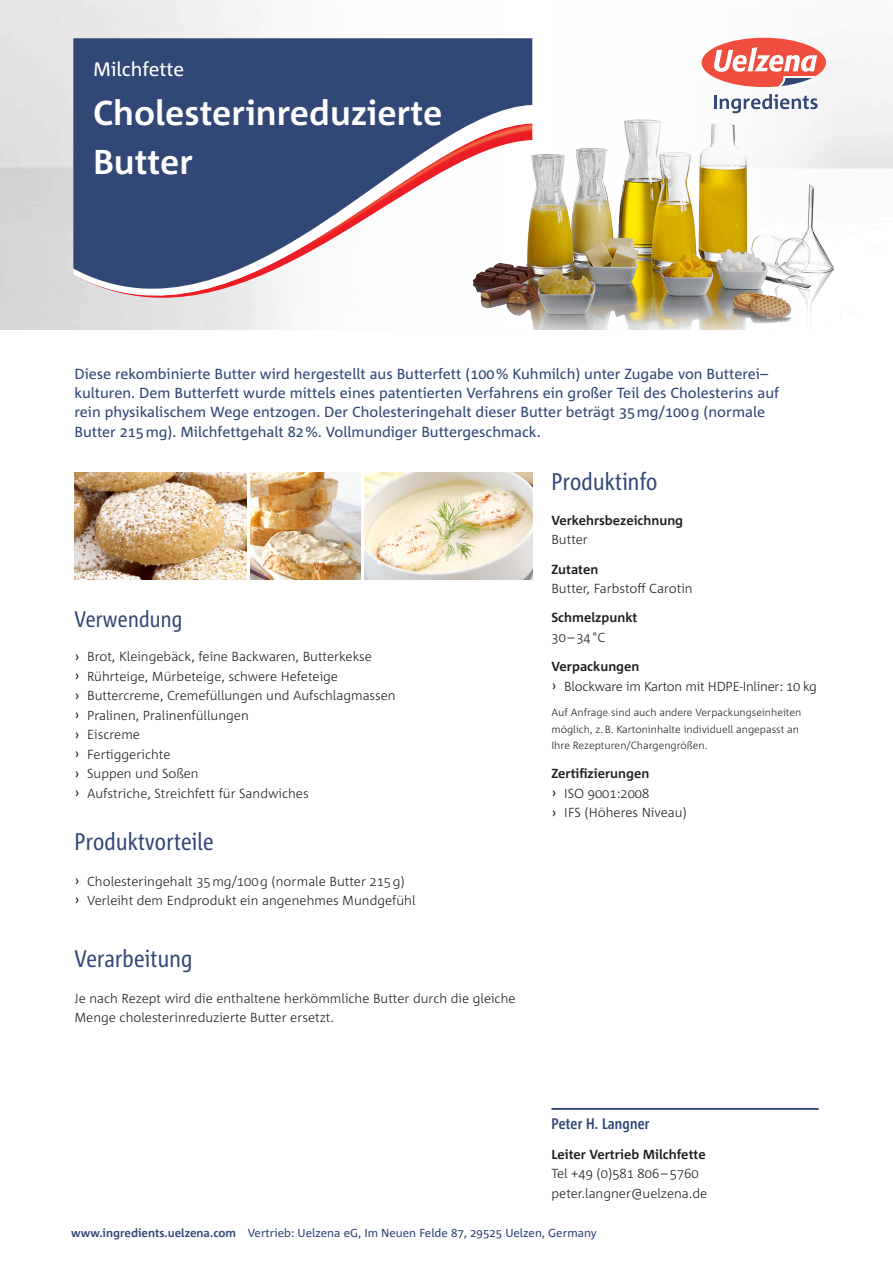
<style>
.page{position:relative;width:893px;height:1263px;background:#fff}
.page>*{position:absolute;margin:0;border:0;box-sizing:border-box;transform-origin:0 0}
.t1{font:700 34.5px/48.8px "Corpid C1 s";color:#fff}
.t2{font:24px "Corpid C1 s Cd";letter-spacing:.01em;color:#314775}
.t3{font:22.5px "Corpid C1 s Cd";letter-spacing:.01em;color:#314775}
.t4{font:19.5px "Corpid C1 s";color:#fff}
.t5{font:700 15.3px "Corpid C1 s Cd";letter-spacing:.01em;color:#314775}
.t6{font:14.7px/19.5px "Corpid C1 s";color:#314775}
.t7{font:300 13.2px/19.5px "Corpid C1 s";color:#231f20}
.t8{font:700 13.2px "Corpid C1 s";color:#231f20}
.t9{font:300 13.2px/19.5px "Corpid C1 s";letter-spacing:-.02em;color:#231f20}
.t10{font:11.7px "Corpid C1 s";color:#314775}
.t11{font:300 10.5px/16.2px "Corpid C1 s";color:#231f20}
.s1{font-weight:400}
.s2{font-weight:700}
</style>
<div class="page">
<svg style="left:702px;top:38px;width:124px;height:49px"></svg>
<img style="left:74px;top:472px;width:172px;height:108px">
<img style="left:365px;top:472px;width:167px;height:108px">
<img style="left:250px;top:472px;width:111px;height:108px">
<img style="left:532px;top:94px;width:322px;height:236px">
<hr style="left:551px;top:1108px;width:268px;height:2px;background:#314775">
<svg style="left:73px;top:38px;width:459px;height:292px;fill:#314775"></svg>
<h3 class="t4" style="left:93px;top:57px;width:93px">Milchfette</h3>
<h1 class="t1" style="left:93px;top:88px;width:351px">Cholesterinreduzierte<br>Butter</h1>
<p class="t6" style="left:74px;top:363px;width:706px">Diese rekombinierte Butter wird hergestellt aus Butterfett (100% Kuhmilch) unter Zugabe von Butterei– kulturen. Dem Butterfett wurde mittels eines patentierten Verfahrens ein großer Teil des Cholesterins auf rein physikalischem Wege entzogen. Der Cholesteringehalt dieser Butter beträgt 35mg/100g (normale Butter 215mg). Milchfettgehalt 82%. Vollmundiger Buttergeschmack.</p>
<h3 class="t3" style="left:74px;top:605px;width:109px">Verwendung</h3>
<p class="t7" style="left:74px;top:646px;width:323px"><span class="s1">›</span> Brot, Kleingebäck, feine Backwaren, Butterkekse<br><span class="s1">›</span> Rührteige, Mürbeteige, schwere Hefeteige<br><span class="s1">›</span> Buttercreme, Cremefüllungen und Aufschlagmassen <span class="s1">›</span> Pralinen, Pralinenfüllungen<br><span class="s1">›</span> Eiscreme<br><span class="s1">›</span> Fertiggerichte<br><span class="s1">›</span> Suppen und Soßen<br><span class="s1">›</span> Aufstriche, Streichfett für Sandwiches</p>
<h2 class="t2" style="left:74px;top:827px;width:141px">Produktvorteile</h2>
<p class="t7" style="left:74px;top:871px;width:343px"><span class="s1">›</span> Cholesteringehalt 35mg/100g (normale Butter 215g)<br><span class="s1">›</span> Verleiht dem Endprodukt ein angenehmes Mundgefühl</p>
<h2 class="t2" style="left:74px;top:944px;width:120px">Verarbeitung</h2>
<p class="t7" style="left:74px;top:988px;width:443px">Je nach Rezept wird die enthaltene herkömmliche Butter durch die gleiche<br>Menge cholesterinreduzierte Butter ersetzt.</p>
<h2 class="t2" style="left:551px;top:466px;width:108px">Produktinfo</h2>
<p class="t8" style="left:551px;top:512px;width:133px">Verkehrsbezeichnung</p>
<p class="t7" style="left:551px;top:529px;width:38px">Butter</p>
<p class="t8" style="left:551px;top:561px;width:48px">Zutaten</p>
<p class="t7" style="left:551px;top:578px;width:143px">Butter, Farbstoff Carotin</p>
<p class="t8" style="left:551px;top:609px;width:87px">Schmelzpunkt</p>
<p class="t7" style="left:551px;top:627px;width:55px">30–34°C</p>
<p class="t9" style="left:551px;top:656px;width:267px"><span class="s2">Verpackungen<br></span><span class="s1">›</span> Blockware im Karton mit HDPE-Inliner: 10 kg</p>
<p class="t11" style="left:551px;top:704px;width:251px">Auf Anfrage sind auch andere Verpackungseinheiten möglich, z.B. Kartoninhalte individuell angepasst an<br>Ihre Rezepturen/Chargengrößen.</p>
<p class="t7" style="left:551px;top:763px;width:137px"><span class="s2">Zertifizierungen<br></span><span class="s1">›</span> ISO 9001:2008<br><span class="s1">›</span> IFS (Höheres Niveau)</p>
<p class="t5" style="left:551px;top:1114px;width:100px">Peter H. Langner</p>
<p class="t8" style="left:551px;top:1146px;width:156px">Leiter Vertrieb Milchfette</p>
<p class="t7" style="left:551px;top:1163px;width:157px">Tel +49 (0)581 806–5760 peter.langner@uelzena.de</p>
<p class="t10" style="left:71px;top:1225px;width:527px"><span class="s2">www.ingredients.uelzena.com</span> Vertrieb: Uelzena eG, Im Neuen Felde 87, 29525 Uelzen, Germany</p>
</div>
